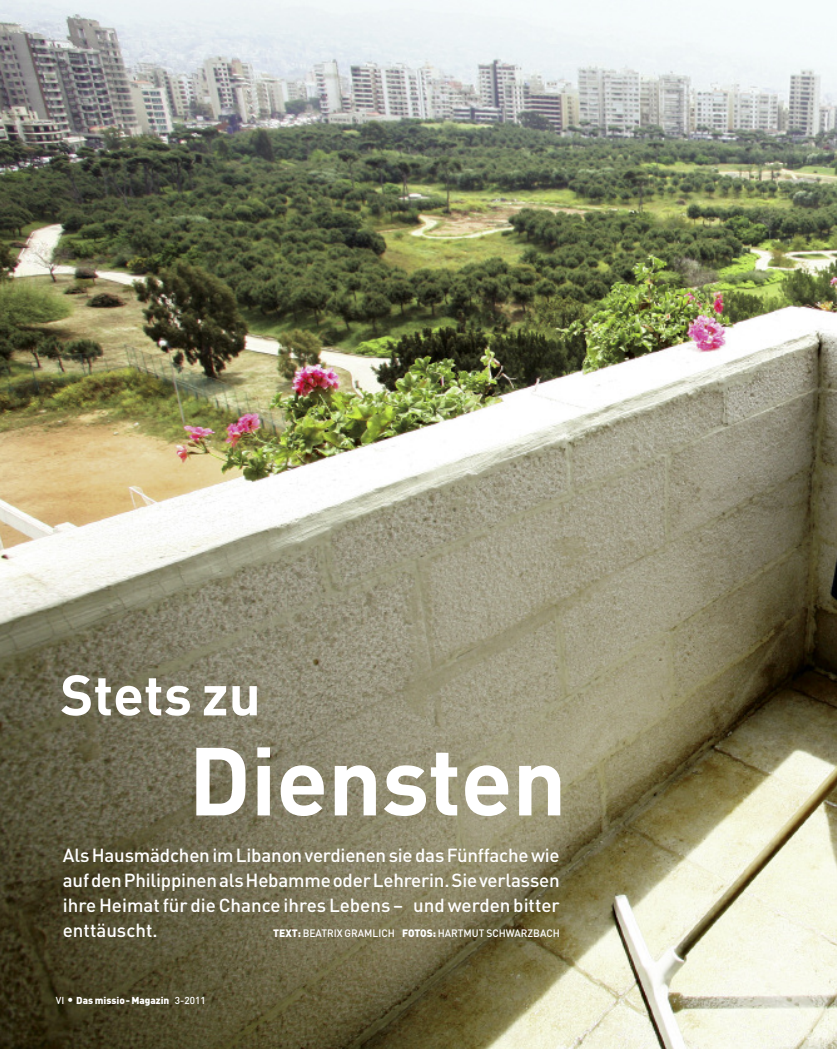
<style>
.page{position:relative;width:837px;height:1049px;background:#fff}
.page>*{position:absolute;margin:0;border:0;box-sizing:border-box;transform-origin:0 0}
.t1{font:700 95px "DIN Pro";letter-spacing:-.005em;color:#fff}
.t2{font:700 56.25px "DIN Pro";color:#fff}
.t3{font:500 18.75px/25px "DIN Pro";color:#fff;text-align:justify}
.t4{font:500 10.62px "DIN Pro";color:#fff;scale:.96 1}
.t5{font:900 10px "DIN Pro";color:#fff}
.s1{font-weight:900}
.s2{font-weight:500}
.s3{font-weight:500;font-size:12.5px}
</style>
<div class="page">
<img style="left:0;top:0;width:836px;height:1049px">
<h2 class="t2" style="left:60px;top:662px;width:202px">Stets zu</h2>
<h1 class="t1" style="left:188px;top:725px;width:379px">Diensten</h1>
<p class="t3" style="left:63px;top:842px;width:498px">AlsHausmädchenimLibanonverdienensiedasFünffachewie aufdenPhilippinenalsHebammeoderLehrerin.Sieverlassen ihreHeimatfür dieChance ihres Lebens – und werden bitter enttäuscht.</p>
<p class="t4" style="left:273px;top:927px;width:300px"><span class="s1">TEXT:</span> BEATRIX GRAMLICH <span class="s1">FOTOS:</span> HARTMUT SCHWARZBACH</p>
<p class="t5" style="left:56px;top:994px;width:151px"><span class="s2">VI</span> <span class="s3">•</span> Das missio-Magazin <span class="s2">3-2011</span></p>
</div>
